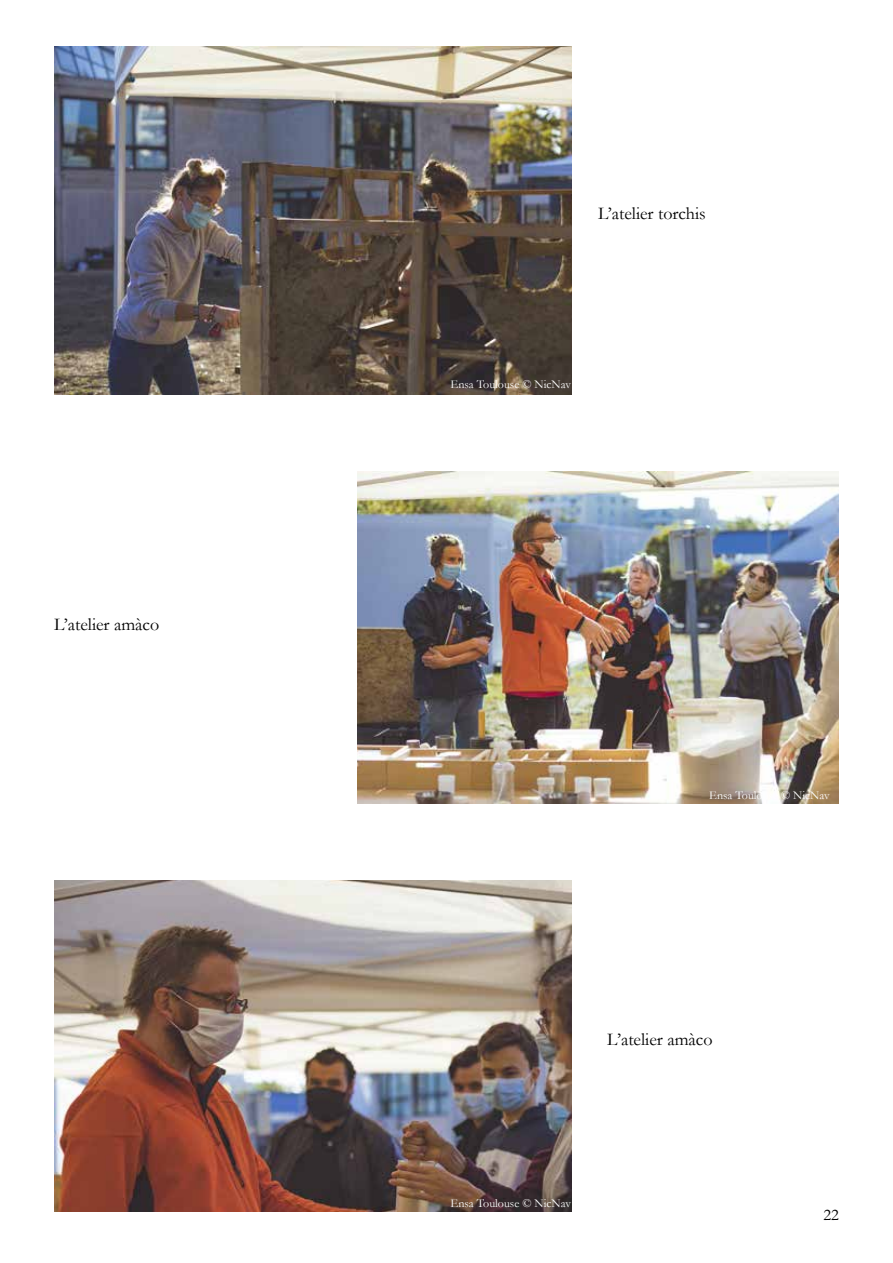
<style>
.page{position:relative;width:893px;height:1263px;background:#fff}
.page>*{position:absolute;margin:0;border:0;box-sizing:border-box;transform-origin:0 0}
.t1{font:18px "Garamond";color:#000}
.t2{font:16.5px "Garamond";color:#000}
.t3{font:12px "Garamond";color:#fff}
</style>
<div class="page">
<img style="left:357px;top:472px;width:482px;height:331px">
<img style="left:54px;top:880px;width:517px;height:331px">
<img style="left:54px;top:46px;width:517px;height:349px">
<h1 class="t1" style="left:54px;top:612px;width:107px">L’atelier amàco</h1>
<h1 class="t1" style="left:598px;top:201px;width:109px">L’atelier torchis</h1>
<p class="t3" style="left:450px;top:376px;width:122px">Ensa Toulouse © NicNav</p>
<p class="t3" style="left:709px;top:787px;width:122px">Ensa Toulouse © NicNav</p>
<h1 class="t1" style="left:607px;top:1027px;width:107px">L’atelier amàco</h1>
<p class="t3" style="left:450px;top:1195px;width:122px">Ensa Toulouse © NicNav</p>
<h2 class="t2" style="left:823px;top:1203px;width:17px">22</h2>
</div>
